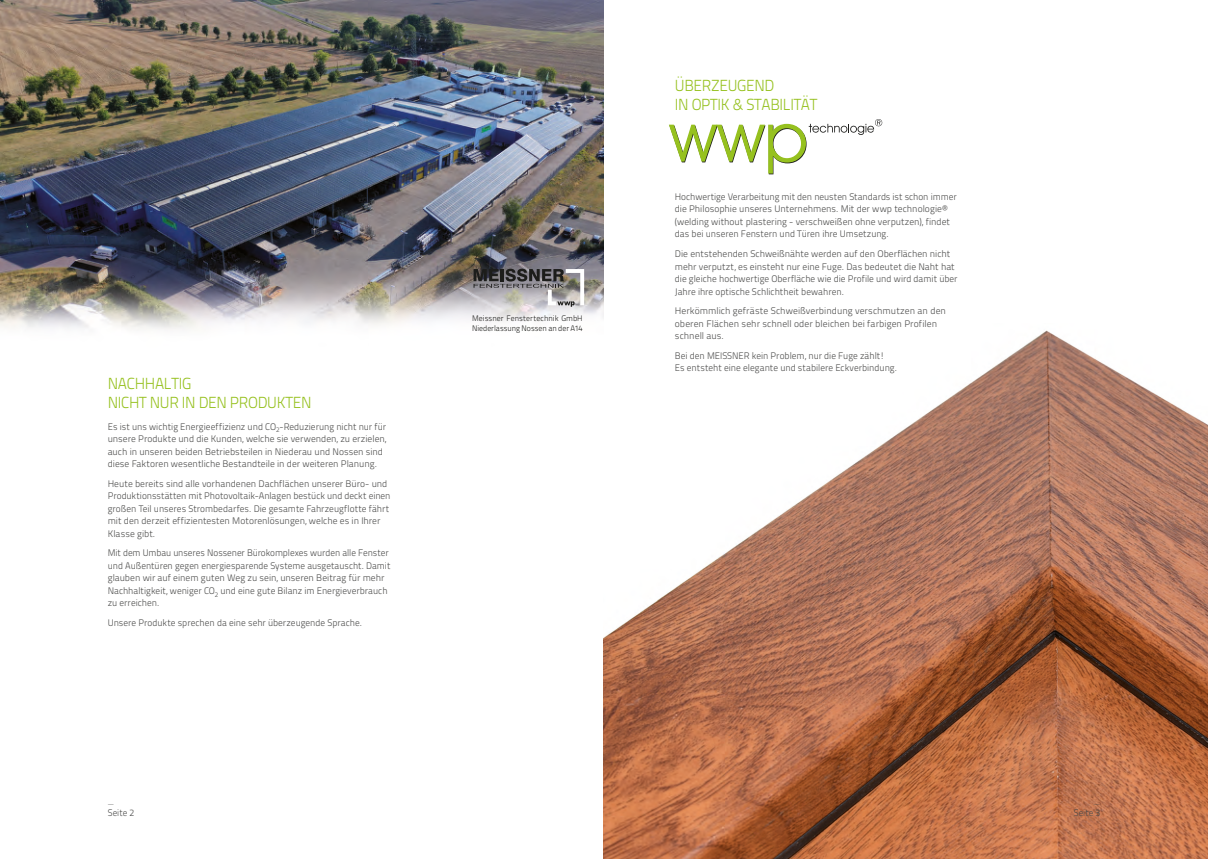
<style>
.page{position:relative;width:1208px;height:859px;background:#fff}
.page>*{position:absolute;margin:0;border:0;box-sizing:border-box;transform-origin:0 0}
.t1{font:16px/19px "Titillium Text 25 L 250 wt";letter-spacing:-.02em;color:#96c11f;scale:.95 1}
.Copy_9_5_12_5_grau{font:9.5px/12.5px "Titillium Text 25 L 250 wt";color:#4b4b4a}
.Copy_9_5_12_5_grau-2{font:9.5px "Titillium Text 25 L 250 wt";color:#4b4b4a;scale:.95 1}
.t2{font:9.5px "Titillium Text 25 L 1 wt";color:#4b4b4a;scale:1.35 1}
.Copy_9_5_12_5_grau-3{font:8px/10px "Titillium Text 25 L 250 wt";color:#1d1d1b}
</style>
<div class="page">
<img style="left:604px;top:330px;width:604px;height:529px">
<svg style="left:669px;top:119px;width:213px;height:55px"></svg>
<img style="left:0;top:0;width:604px;height:329px">
<svg style="left:473px;top:269px;width:111px;height:38px;background:#928f90"></svg>
<p class="t1" style="left:108px;top:373px;width:216px">NACHHALTIG<br>NICHT NUR IN DEN PRODUKTEN</p>
<p class="Copy_9_5_12_5_grau" style="left:108px;top:419px;width:280px">Es ist uns wichtig Energieeffizienz und CO<sub>2</sub>-Reduzierung nicht nur für unsere Produkte und die Kunden, welche sie verwenden, zu erzielen, auch in unseren beiden Betriebsteilen in Niederau und Nossen sind diese Faktoren wesentliche Bestandteile in der weiteren Planung.</p>
<p class="Copy_9_5_12_5_grau" style="left:108px;top:477px;width:284px">Heute bereits sind alle vorhandenen Dachflächen unserer Büro- und Produktionsstätten mit Photovoltaik-Anlagen bestück und deckt einen großen Teil unseres Strombedarfes. Die gesamte Fahrzeugflotte fährt mit den derzeit effizientesten Motorenlösungen, welche es in Ihrer Klasse gibt.</p>
<p class="Copy_9_5_12_5_grau" style="left:108px;top:546px;width:284px">Mit dem Umbau unseres Nossener Bürokomplexes wurden alle Fenster und Außentüren gegen energiesparende Systeme ausgetauscht. Damit glauben wir auf einem guten Weg zu sein, unseren Beitrag für mehr Nachhaltigkeit, weniger CO<sub>2</sub> und eine gute Bilanz im Energieverbrauch zu erreichen.</p>
<p class="Copy_9_5_12_5_grau" style="left:108px;top:616px;width:256px">Unsere Produkte sprechen da eine sehr überzeugende Sprache.</p>
<p class="t2" style="left:108px;top:793px;width:6px">_</p>
<p class="Copy_9_5_12_5_grau-2" style="left:108px;top:805px;width:29px">Seite 2</p>
<p class="Copy_9_5_12_5_grau-3" style="left:472px;top:312px;width:112px">Meissner Fenstertechnik GmbH<br>Niederlassung Nossen an der A14</p>
<p class="t1" style="left:675px;top:75px;width:151px">ÜBERZEUGEND<br>IN OPTIK &amp; STABILITÄT</p>
<p class="Copy_9_5_12_5_grau" style="left:675px;top:190px;width:283px">Hochwertige Verarbeitung mit den neusten Standards ist schon immer die Philosophie unseres Unternehmens. Mit der wwp technologie® (welding without plastering - verschweißen ohne verputzen), findet das bei unseren Fenstern und Türen ihre Umsetzung.</p>
<p class="Copy_9_5_12_5_grau" style="left:675px;top:247px;width:284px">Die entstehenden Schweißnähte werden auf den Oberflächen nicht mehr verputzt, es einsteht nur eine Fuge. Das bedeutet die Naht hat die gleiche hochwertige Oberfläche wie die Profile und wird damit über Jahre ihre optische Schlichtheit bewahren.</p>
<p class="Copy_9_5_12_5_grau" style="left:675px;top:304px;width:273px">Herkömmlich gefräste Schweißverbindung verschmutzen an den oberen Flächen sehr schnell oder bleichen bei farbigen Profilen schnell aus.</p>
<p class="Copy_9_5_12_5_grau" style="left:675px;top:349px;width:224px">Bei den MEISSNER kein Problem, nur die Fuge zählt!<br>Es entsteht eine elegante und stabilere Eckverbindung.</p>
<p class="t2" style="left:1093px;top:793px;width:6px">_</p>
<p class="Copy_9_5_12_5_grau-2" style="left:1073px;top:805px;width:29px">Seite 3</p>
</div>
